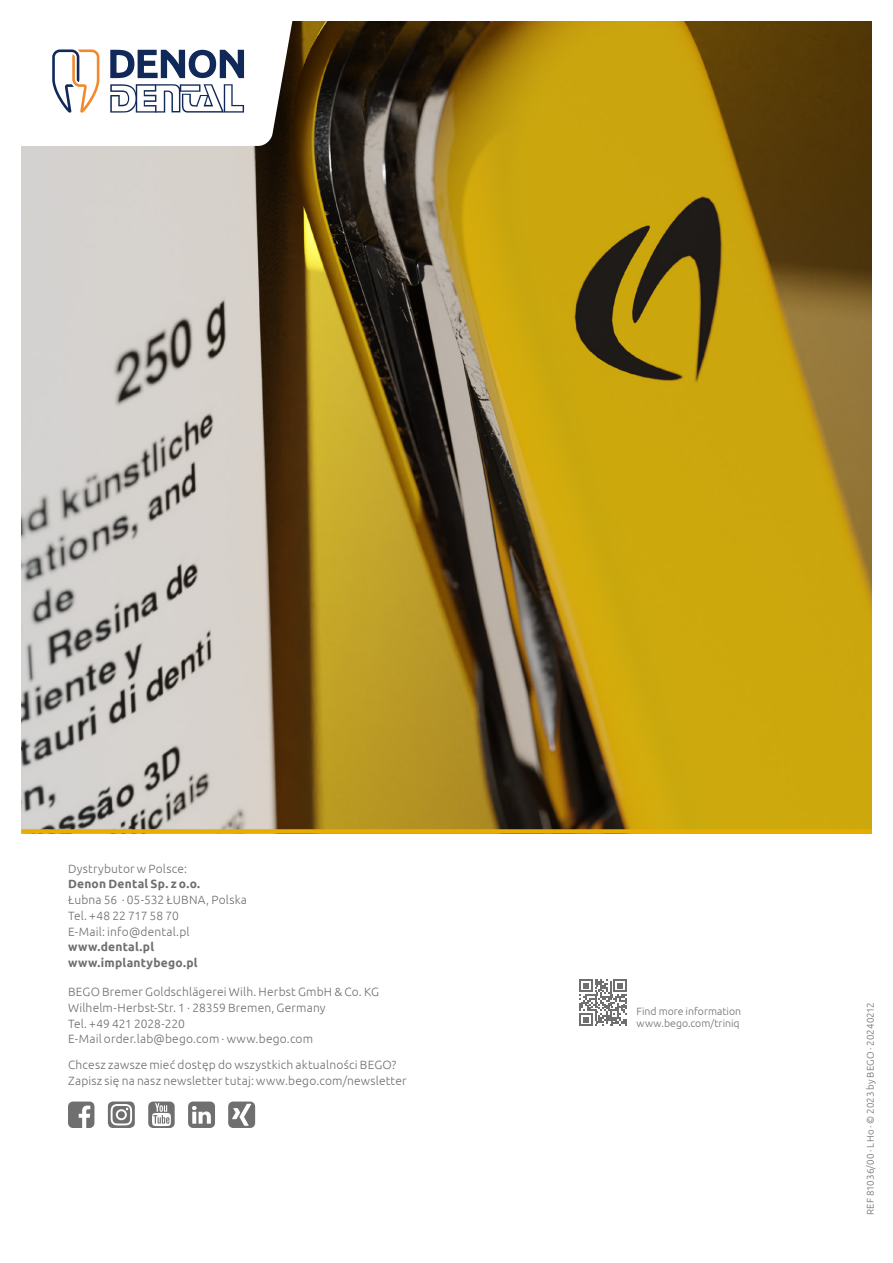
<style>
.page{position:relative;width:893px;height:1263px;background:#fff}
.page>*{position:absolute;margin:0;border:0;box-sizing:border-box;transform-origin:0 0}
.t1{font:300 12px/15.8px "Ubuntu";letter-spacing:.015em;color:#706f6f}
.t2{font:700 12px/15.8px "Ubuntu";letter-spacing:.02em;color:#706f6f}
.t3{font:300 10.5px/12px "Ubuntu";color:#706f6f}
.t4{font:300 9.75px "Ubuntu";letter-spacing:.01em;color:#706f6f}
</style>
<div class="page">
<img style="left:21px;top:21px;width:851px;height:808px">
<svg style="left:579px;top:979px;width:48px;height:47px"></svg>
<svg style="left:68px;top:1101px;width:26px;height:27px"></svg>
<svg style="left:188px;top:1101px;width:27px;height:27px"></svg>
<svg style="left:228px;top:1101px;width:27px;height:27px"></svg>
<svg style="left:148px;top:1101px;width:27px;height:27px"></svg>
<svg style="left:108px;top:1101px;width:27px;height:27px"></svg>
<svg style="left:21px;top:21px;width:294px;height:125px"></svg>
<svg style="left:110px;top:84px;width:134px;height:29px"></svg>
<svg style="left:110px;top:49px;width:134px;height:29px"></svg>
<svg style="left:52px;top:49px;width:47px;height:64px"></svg>
<div style="left:21px;top:829px;width:851px;height:5px;background:#e8ad00"></div>
<p class="t1" style="left:68px;top:860px;width:120px">Dystrybutor w Polsce:</p>
<p class="t2" style="left:68px;top:876px;width:134px">Denon Dental Sp. z o.o.</p>
<p class="t1" style="left:68px;top:892px;width:180px">Łubna 56 · 05-532 ŁUBNA, Polska<br>Tel. +48 22 717 58 70<br>E-Mail: info@dental.pl</p>
<p class="t2" style="left:68px;top:939px;width:131px">www.dental.pl www.implantybego.pl</p>
<p class="t1" style="left:68px;top:984px;width:312px">BEGO Bremer Goldschlägerei Wilh. Herbst GmbH &amp; Co. KG Wilhelm-Herbst-Str. 1 · 28359 Bremen, Germany<br>Tel. +49 421 2028-220<br>E-Mail order.lab@bego.com · www.bego.com</p>
<p class="t1" style="left:68px;top:1057px;width:340px">Chcesz zawsze mieć dostęp do wszystkich aktualności BEGO?<br>Zapisz się na nasz newsletter tutaj: www.bego.com/newsletter</p>
<p class="t3" style="left:637px;top:1004px;width:106px">Find more information www.bego.com/triniq</p>
<p class="t4" style="left:865px;top:1215px;width:215px;rotate:-90deg">REF 81036/00 · LHo · © 2023 by BEGO · 20240212</p>
</div>
